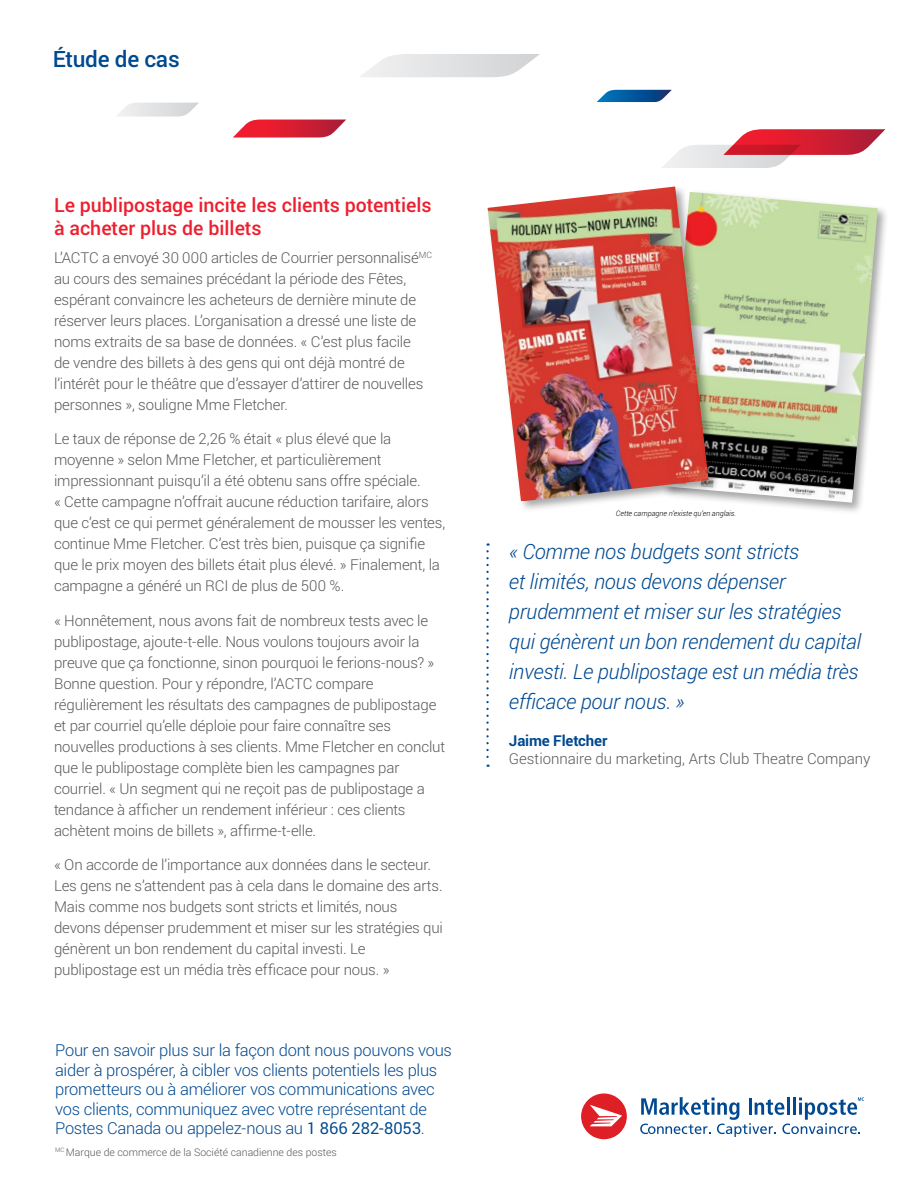
<style>
.page{position:relative;width:918px;height:1188px;background:#fff}
.page>*{position:absolute;margin:0;border:0;box-sizing:border-box;transform-origin:0 0}
.t1{font:500 22.5px "Roboto";letter-spacing:-.01em;color:#004990}
.Quote_main_text{font:italic 300 21px/30px "Roboto";letter-spacing:-.01em;color:#004990}
.t2{font:500 19.5px/22.5px "Roboto";color:#ed1f2f}
.CTA{font:300 16.5px/19.5px "Roboto";letter-spacing:-.015em;color:#004990}
.Quote_title_company{font:300 15px/21px "Roboto";letter-spacing:-.01em;color:#58595b}
.Quote_name{font:700 15px "Roboto";letter-spacing:-.01em;color:#004990}
.Legal{font:300 10.5px "Roboto";color:#58595b}
.t3{font:italic 300 7.5px "Roboto";letter-spacing:.01em;color:#000}
.s1{font-weight:400}
</style>
<div class="page">
<div style="left:581px;top:1094px;width:46px;height:45px;background:#de1f26;border-radius:50%"></div>
<svg style="left:590px;top:1105px;width:32px;height:21px"></svg>
<svg style="left:640px;top:1097px;width:224px;height:40px"></svg>
<svg style="left:678px;top:129px;width:207px;height:39px"></svg>
<svg style="left:381px;top:54px;width:159px;height:23px;background:#e3e4e5"></svg>
<svg style="left:126px;top:103px;width:73px;height:14px"></svg>
<svg style="left:233px;top:120px;width:113px;height:18px;background:#de4556"></svg>
<svg style="left:605px;top:90px;width:67px;height:12px"></svg>
<div style="left:662px;top:190px;width:228px;height:325px;background:#000;opacity:.35"></div>
<img style="left:720px;top:192px;width:158px;height:311px">
<div style="left:485px;top:185px;width:235px;height:328px;background:#000;opacity:.35"></div>
<img style="left:488px;top:187px;width:221px;height:314px">
<svg style="left:486px;top:543px;width:3px;height:224px"></svg>
<h1 class="t1" style="left:53px;top:44px;width:128px">Étude de cas</h1>
<h3 class="t2" style="left:54px;top:193px;width:379px">Le publipostage incite les clients potentiels à acheter plus de billets</h3>
<p class="Quote_title_company" style="left:54px;top:246px;width:380px">L’ACTC a envoyé 30 000 articles de Courrier personnalisé<sup>MC </sup>au cours des semaines précédant la période des Fêtes, espérant convaincre les acheteurs de dernière minute de réserver leurs places. L’organisation a dressé une liste de noms extraits de sa base de données. « C’est plus facile<br>de vendre des billets à des gens qui ont déjà montré de l’intérêt pour le théâtre que d’essayer d’attirer de nouvelles personnes », souligne Mme Fletcher.</p>
<p class="Quote_title_company" style="left:54px;top:428px;width:393px">Le taux de réponse de 2,26 % était « plus élevé que la moyenne » selon Mme Fletcher, et particulièrement impressionnant puisqu’il a été obtenu sans offre spéciale.<br>« Cette campagne n’offrait aucune réduction tarifaire, alors que c’est ce qui permet généralement de mousser les ventes, continue Mme Fletcher. C’est très bien, puisque ça signifie que le prix moyen des billets était plus élevé. » Finalement, la campagne a généré un RCI de plus de 500 %.</p>
<p class="Quote_title_company" style="left:54px;top:609px;width:393px">« Honnêtement, nous avons fait de nombreux tests avec le publipostage, ajoute-t-elle. Nous voulons toujours avoir la preuve que ça fonctionne, sinon pourquoi le ferions-nous? » Bonne question. Pour y répondre, l’ACTC compare régulièrement les résultats des campagnes de publipostage et par courriel qu’elle déploie pour faire connaître ses nouvelles productions à ses clients. Mme Fletcher en conclut que le publipostage complète bien les campagnes par courriel. « Un segment qui ne reçoit pas de publipostage a tendance à afficher un rendement inférieur : ces clients achètent moins de billets », affirme-t-elle.</p>
<p class="Quote_title_company" style="left:54px;top:854px;width:390px">« On accorde de l’importance aux données dans le secteur.<br>Les gens ne s’attendent pas à cela dans le domaine des arts.<br>Mais comme nos budgets sont stricts et limités, nous devons dépenser prudemment et miser sur les stratégies qui génèrent un bon rendement du capital investi. Le publipostage est un média très efficace pour nous. »</p>
<p class="CTA" style="left:55px;top:1040px;width:398px">Pour en savoir plus sur la façon dont nous pouvons vous aider à prospérer, à cibler vos clients potentiels les plus prometteurs ou à améliorer vos communications avec vos clients, communiquez avec votre représentant de Postes Canada ou appelez-nous au <span class="s1">1 866 282-8053</span>.</p>
<p class="Legal" style="left:55px;top:1145px;width:283px"><sup>MC</sup> Marque de commerce de la Société canadienne des postes</p>
<p class="t3" style="left:616px;top:508px;width:122px">Cette campagne n’existe qu’en anglais.</p>
<p class="Quote_main_text" style="left:509px;top:536px;width:354px">« Comme nos budgets sont stricts<br>et limités, nous devons dépenser prudemment et miser sur les stratégies qui génèrent un bon rendement du capital investi. Le publipostage est un média très efficace pour nous. »</p>
<p class="Quote_name" style="left:509px;top:730px;width:100px">Jaime Fletcher</p>
<p class="Quote_title_company" style="left:509px;top:748px;width:363px">Gestionnaire du marketing, Arts Club Theatre Company</p>
</div>
